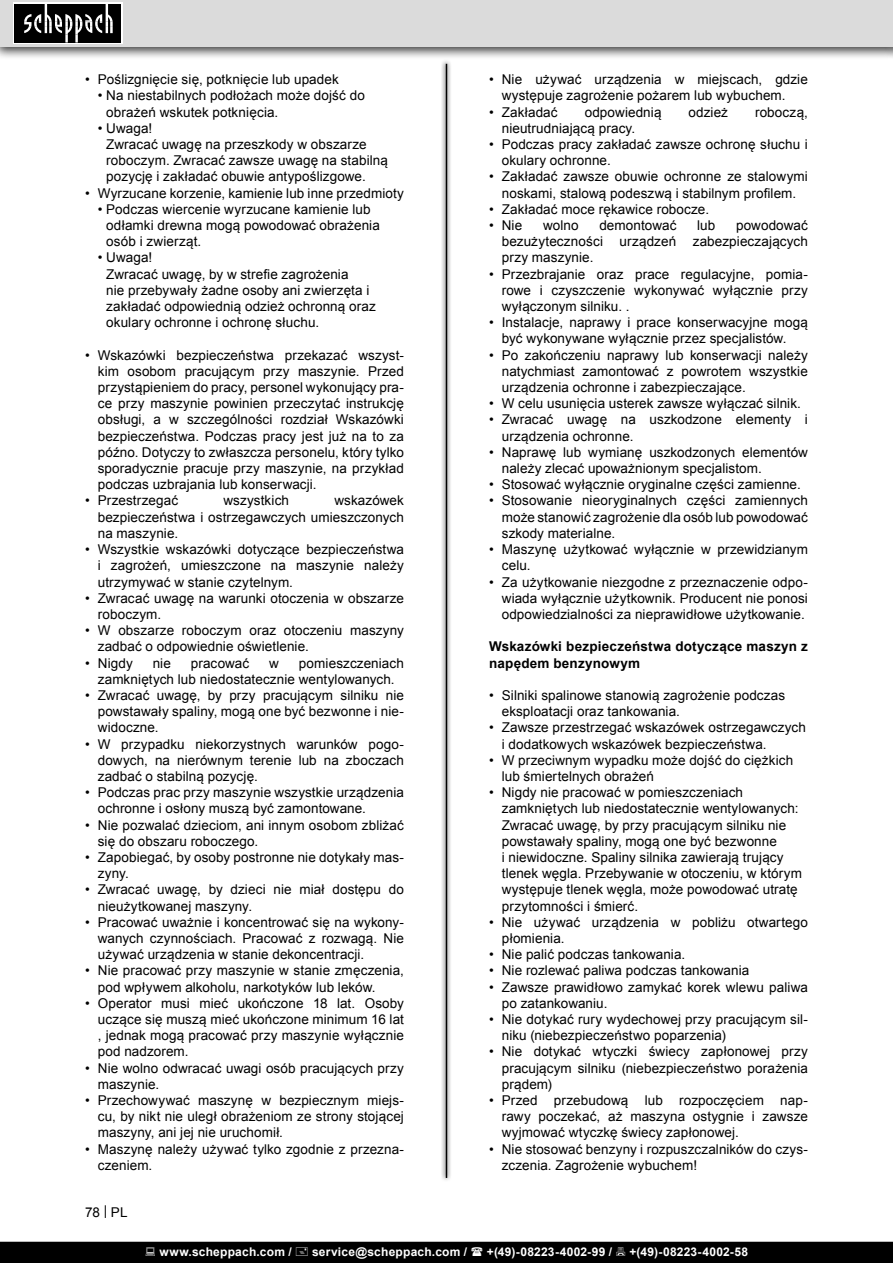
<style>
.page{position:relative;width:893px;height:1263px;background:#fff}
.page>*{position:absolute;margin:0;border:0;box-sizing:border-box;transform-origin:0 0}
.t1{font:13.5px/16.2px "Arial";letter-spacing:.01em;color:#000}
.t2{font:700 13.5px/16.2px "Arial";letter-spacing:.015em;color:#000}
.t3{font:700 12px "Arial";letter-spacing:.02em;color:#fff}
</style>
<div class="page">
<div style="left:0;top:0;width:893px;height:60px;background:#000;opacity:.75"></div>
<div style="left:0;top:0;width:893px;height:46px;background:#dbdbdb"></div>
<svg style="left:441px;top:59px;width:11px;height:1121px"></svg>
<hr style="left:446px;top:64px;width:1px;height:1114px;background:#000">
<svg style="left:13px;top:2px;width:109px;height:42px"></svg>
<div style="left:14px;top:4px;width:107px;height:38px;background:#000"></div>
<svg style="left:24px;top:4px;width:89px;height:38px"></svg>
<div style="left:0;top:1242px;width:893px;height:21px;background:#000"></div>
<p class="t1" style="left:85px;top:72px;width:255px">• Poślizgnięcie się, potknięcie lub upadek</p>
<p class="t1" style="left:106px;top:88px;width:260px;text-indent:-9px">• Na niestabilnych podłożach może dojść do obrażeń wskutek potknięcia.</p>
<p class="t1" style="left:106px;top:120px;width:283px;text-indent:-9px">• Uwaga!<br>Zwracać uwagę na przeszkody w obszarze roboczym. Zwracać zawsze uwagę na stabilną pozycję i zakładać obuwie antypoślizgowe.</p>
<p class="t1" style="left:85px;top:185px;width:320px">• Wyrzucane korzenie, kamienie lub inne przedmioty</p>
<p class="t1" style="left:106px;top:201px;width:275px;text-indent:-9px">• Podczas wiercenie wyrzucane kamienie lub odłamki drewna mogą powodować obrażenia osób i zwierząt.</p>
<p class="t1" style="left:106px;top:250px;width:271px;text-indent:-9px">• Uwaga!<br>Zwracać uwagę, by w strefie zagrożenia<br>nie przebywały żadne osoby ani zwierzęta i zakładać odpowiednią odzież ochronną oraz okulary ochronne i ochronę słuchu.</p>
<p class="t1" style="left:98px;top:347px;width:308px;text-align:justify;text-indent:-13px">• Wskazówki bezpieczeństwa przekazać wszyst&shy;kim osobom pracującym przy maszynie. Przed przystąpieniem do pracy, personel wykonujący pra&shy;ce przy maszynie powinien przeczytać instrukcję obsługi, a w szczególności rozdział Wskazówki bezpieczeństwa. Podczas pracy jest już na to za późno. Dotyczy to zwłaszcza personelu, który tylko sporadycznie pracuje przy maszynie, na przykład podczas uzbrajania lub konserwacji.</p>
<p class="t1" style="left:85px;top:493px;width:95px">• Przestrzegać</p>
<p class="t1" style="left:223px;top:493px;width:67px">wszystkich</p>
<p class="t1" style="left:98px;top:493px;width:308px;text-align:justify;text-indent:237px">wskazówek bezpieczeństwa i ostrzegawczych umieszczonych na maszynie.</p>
<p class="t1" style="left:98px;top:541px;width:308px;text-align:justify;text-indent:-13px">• Wszystkie wskazówki dotyczące bezpieczeństwa i zagrożeń, umieszczone na maszynie należy utrzymywać w stanie czytelnym.</p>
<p class="t1" style="left:98px;top:590px;width:308px;text-indent:-13px">• Zwracać uwagę na warunki otoczenia w obszarze roboczym.</p>
<p class="t1" style="left:98px;top:622px;width:308px;text-indent:-13px">• W obszarze roboczym oraz otoczeniu maszyny zadbać o odpowiednie oświetlenie.</p>
<p class="t1" style="left:85px;top:655px;width:49px">• Nigdy</p>
<p class="t1" style="left:153px;top:655px;width:20px">nie</p>
<p class="t1" style="left:191px;top:655px;width:60px">pracować</p>
<p class="t1" style="left:269px;top:655px;width:11px">w</p>
<p class="t1" style="left:98px;top:655px;width:308px;text-indent:201px">pomieszczeniach zamkniętych lub niedostatecznie wentylowanych.</p>
<p class="t1" style="left:98px;top:687px;width:308px;text-align:justify;text-indent:-13px">• Zwracać uwagę, by przy pracującym silniku nie powstawały spaliny, mogą one być bezwonne i nie&shy;widoczne.</p>
<p class="t1" style="left:98px;top:736px;width:308px;text-align:justify;text-indent:-13px">• W przypadku niekorzystnych warunków pogo&shy;dowych, na nierównym terenie lub na zboczach zadbać o stabilną pozycję.</p>
<p class="t1" style="left:98px;top:784px;width:308px;text-indent:-13px">• Podczas prac przy maszynie wszystkie urządzenia ochronne i osłony muszą być zamontowane.</p>
<p class="t1" style="left:98px;top:817px;width:308px;text-indent:-13px">• Nie pozwalać dzieciom, ani innym osobom zbliżać się do obszaru roboczego.</p>
<p class="t1" style="left:98px;top:849px;width:308px;text-indent:-13px">• Zapobiegać, by osoby postronne nie dotykały mas&shy;zyny.</p>
<p class="t1" style="left:98px;top:882px;width:308px;text-indent:-13px">• Zwracać uwagę, by dzieci nie miał dostępu do nieużytkowanej maszyny.</p>
<p class="t1" style="left:98px;top:914px;width:308px;text-align:justify;text-indent:-13px">• Pracować uważnie i koncentrować się na wykony&shy;wanych czynnościach. Pracować z rozwagą. Nie używać urządzenia w stanie dekoncentracji.</p>
<p class="t1" style="left:98px;top:963px;width:308px;text-indent:-13px">• Nie pracować przy maszynie w stanie zmęczenia, pod wpływem alkoholu, narkotyków lub leków.</p>
<p class="t1" style="left:98px;top:995px;width:308px;text-align:justify;text-indent:-13px">• Operator musi mieć ukończone 18 lat. Osoby uczące się muszą mieć ukończone minimum 16 lat , jednak mogą pracować przy maszynie wyłącznie pod nadzorem.</p>
<p class="t1" style="left:98px;top:1060px;width:308px;text-indent:-13px">• Nie wolno odwracać uwagi osób pracujących przy maszynie.</p>
<p class="t1" style="left:98px;top:1092px;width:308px;text-align:justify;text-indent:-13px">• Przechowywać maszynę w bezpiecznym miejs&shy;cu, by nikt nie uległ obrażeniom ze strony stojącej maszyny, ani jej nie uruchomił.</p>
<p class="t1" style="left:98px;top:1141px;width:308px;text-indent:-13px">• Maszynę należy używać tylko zgodnie z przezna&shy;czeniem.</p>
<p class="t1" style="left:85px;top:1204px;width:44px">78 | PL</p>
<p class="t1" style="left:502px;top:72px;width:308px;text-indent:-13px">• Nie używać urządzenia w miejscach, gdzie występuje zagrożenie pożarem lub wybuchem.</p>
<p class="t1" style="left:489px;top:104px;width:70px">• Zakładać</p>
<p class="t1" style="left:585px;top:104px;width:78px">odpowiednią</p>
<p class="t1" style="left:688px;top:104px;width:41px">odzież</p>
<p class="t1" style="left:755px;top:104px;width:54px">roboczą,</p>
<p class="t1" style="left:502px;top:120px;width:135px">nieutrudniającą pracy.</p>
<p class="t1" style="left:502px;top:136px;width:308px;text-indent:-13px">• Podczas pracy zakładać zawsze ochronę słuchu i okulary ochronne.</p>
<p class="t1" style="left:489px;top:169px;width:320px;text-align:center">• Zakładać zawsze obuwie ochronne ze stalowymi noskami, stalową podeszwą i stabilnym profilem.</p>
<p class="t1" style="left:489px;top:201px;width:222px">• Zakładać moce rękawice robocze.</p>
<p class="t1" style="left:489px;top:217px;width:35px">• Nie</p>
<p class="t1" style="left:543px;top:217px;width:37px">wolno</p>
<p class="t1" style="left:599px;top:217px;width:79px">demontować</p>
<p class="t1" style="left:697px;top:217px;width:20px">lub</p>
<p class="t1" style="left:502px;top:217px;width:308px;text-align:justify;text-indent:234px">powodować bezużyteczności urządzeń zabezpieczających przy maszynie.</p>
<p class="t1" style="left:502px;top:266px;width:308px;text-align:justify;text-indent:-13px">• Przezbrajanie oraz prace regulacyjne, pomia&shy;rowe i czyszczenie wykonywać wyłącznie przy wyłączonym silniku. .</p>
<p class="t1" style="left:502px;top:315px;width:308px;text-indent:-13px">• Instalacje, naprawy i prace konserwacyjne mogą być wykonywane wyłącznie przez specjalistów.</p>
<p class="t1" style="left:502px;top:347px;width:308px;text-align:justify;text-indent:-13px">• Po zakończeniu naprawy lub konserwacji należy natychmiast zamontować z powrotem wszystkie urządzenia ochronne i zabezpieczające.</p>
<p class="t1" style="left:489px;top:396px;width:313px">• W celu usunięcia usterek zawsze wyłączać silnik.</p>
<p class="t1" style="left:502px;top:412px;width:308px;text-indent:-13px">• Zwracać uwagę na uszkodzone elementy i urządzenia ochronne.</p>
<p class="t1" style="left:502px;top:444px;width:308px;text-indent:-13px">• Naprawę lub wymianę uszkodzonych elementów należy zlecać upoważnionym specjalistom.</p>
<p class="t1" style="left:489px;top:477px;width:313px">• Stosować wyłącznie oryginalne części zamienne.</p>
<p class="t1" style="left:502px;top:493px;width:308px;text-align:justify;text-indent:-13px">• Stosowanie nieoryginalnych części zamiennych może stanowić zagrożenie dla osób lub powodować szkody materialne.</p>
<p class="t1" style="left:502px;top:541px;width:308px;text-indent:-13px">• Maszynę użytkować wyłącznie w przewidzianym celu.</p>
<p class="t1" style="left:502px;top:574px;width:308px;text-align:justify;text-indent:-13px">• Za użytkowanie niezgodne z przeznaczenie odpo&shy;wiada wyłącznie użytkownik. Producent nie ponosi odpowiedzialności za nieprawidłowe użytkowanie.</p>
<p class="t2" style="left:489px;top:639px;width:320px">Wskazówki bezpieczeństwa dotyczące maszyn z napędem benzynowym</p>
<p class="t1" style="left:502px;top:687px;width:285px;text-indent:-13px">• Silniki spalinowe stanowią zagrożenie podczas eksploatacji oraz tankowania.</p>
<p class="t1" style="left:502px;top:720px;width:306px;text-indent:-13px">• Zawsze przestrzegać wskazówek ostrzegawczych i dodatkowych wskazówek bezpieczeństwa.</p>
<p class="t1" style="left:502px;top:752px;width:293px;text-indent:-13px">• W przeciwnym wypadku może dojść do ciężkich lub śmiertelnych obrażeń</p>
<p class="t1" style="left:502px;top:784px;width:302px;text-indent:-13px">• Nigdy nie pracować w pomieszczeniach zamkniętych lub niedostatecznie wentylowanych:<br>Zwracać uwagę, by przy pracującym silniku nie powstawały spaliny, mogą one być bezwonne<br>i niewidoczne. Spaliny silnika zawierają trujący tlenek węgla. Przebywanie w otoczeniu, w którym występuje tlenek węgla, może powodować utratę przytomności i śmierć.</p>
<p class="t1" style="left:502px;top:914px;width:308px;text-indent:-13px">• Nie używać urządzenia w pobliżu otwartego płomienia.</p>
<p class="t1" style="left:489px;top:946px;width:198px">• Nie palić podczas tankowania.</p>
<p class="t1" style="left:489px;top:963px;width:262px">• Nie rozlewać paliwa podczas tankowania</p>
<p class="t1" style="left:502px;top:979px;width:308px;text-indent:-13px">• Zawsze prawidłowo zamykać korek wlewu paliwa po zatankowaniu.</p>
<p class="t1" style="left:502px;top:1011px;width:308px;text-indent:-13px">• Nie dotykać rury wydechowej przy pracującym sil&shy;niku (niebezpieczeństwo poparzenia)</p>
<p class="t1" style="left:502px;top:1044px;width:308px;text-align:justify;text-indent:-13px">• Nie dotykać wtyczki świecy zapłonowej przy pracującym silniku (niebezpieczeństwo porażenia prądem)</p>
<p class="t1" style="left:502px;top:1092px;width:308px;text-align:justify;text-indent:-13px">• Przed przebudową lub rozpoczęciem nap&shy;rawy poczekać, aż maszyna ostygnie i zawsze wyjmować wtyczkę świecy zapłonowej.</p>
<p class="t1" style="left:502px;top:1141px;width:308px;text-indent:-13px">• Nie stosować benzyny i rozpuszczalników do czys&shy;zczenia. Zagrożenie wybuchem!</p>
<p class="t3" style="left:159px;top:1244px;width:134px">www.scheppach.com /</p>
<p class="t3" style="left:312px;top:1244px;width:157px">service@scheppach.com /</p>
<p class="t3" style="left:487px;top:1244px;width:127px">+(49)-08223-4002-99 /</p>
<p class="t3" style="left:629px;top:1244px;width:120px">+(49)-08223-4002-58</p>
</div>
